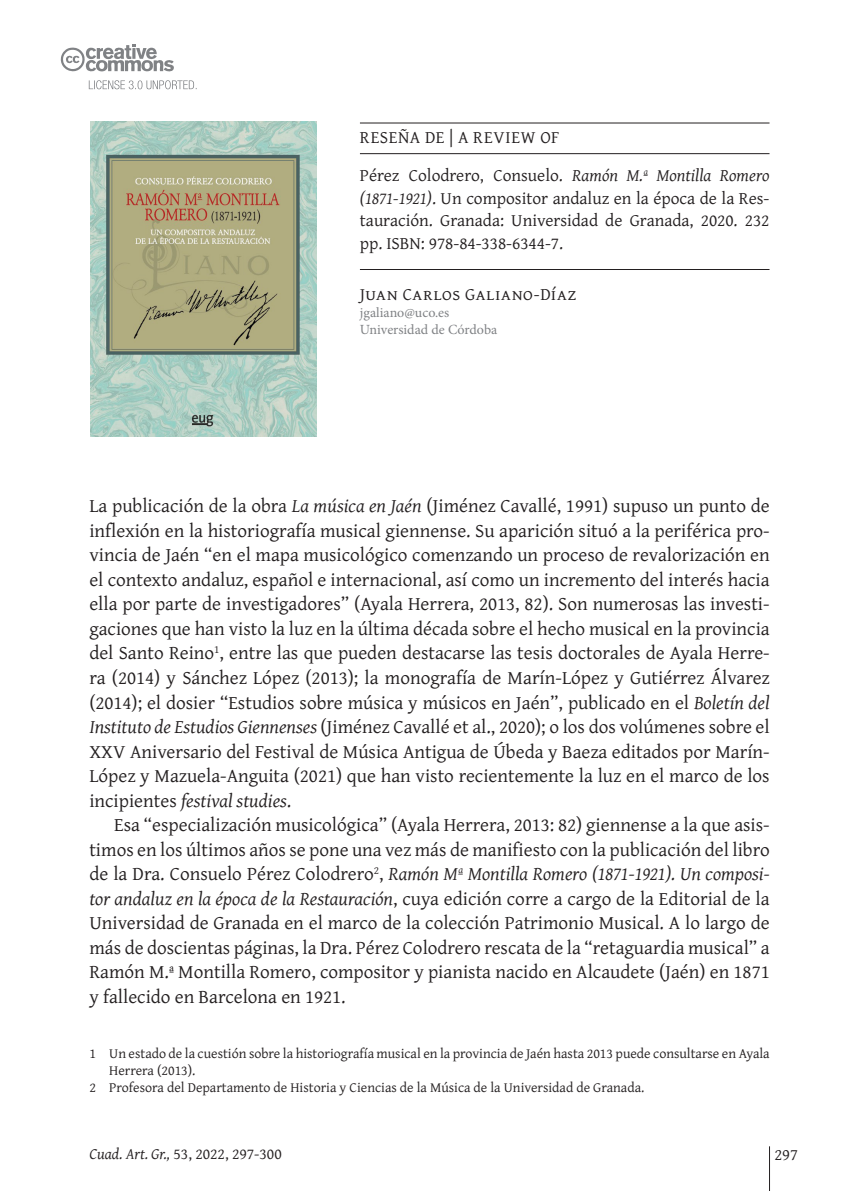
<style>
.page{position:relative;width:844px;height:1191px;background:#fff}
.page>*{position:absolute;margin:0;border:0;box-sizing:border-box;transform-origin:0 0}
.nosangr_caja{font:19.25px/24.5px "Gentium Plus";color:#231f20;text-align:justify}
.Cita_resena{font:17.5px/22.8px "Gentium Plus";color:#231f20;text-align:justify}
.autor{font:17.5px "Gentium Plus";letter-spacing:.05em;color:#231f20}
.howtocite{font:17.5px "Gentium Plus";letter-spacing:.035em;color:#231f20}
.t1{font:16.62px "Gentium Plus";color:#231f20}
.t2{font:15.75px "Gentium Plus";color:#231f20}
.notaspie{font:14px/16.8px "Gentium Plus";color:#231f20}
.info_autor_res{font:14px "Minion Pro";color:#808285}
.s1{font-style:italic}
</style>
<div class="page">
<hr style="left:769px;top:1146px;width:1px;height:45px;background:#231f20">
<svg style="left:89px;top:80px;width:107px;height:9px"></svg>
<svg style="left:60px;top:44px;width:114px;height:28px"></svg>
<hr style="left:360px;top:123px;width:409px;height:1px;background:#231f20">
<hr style="left:360px;top:153px;width:409px;height:1px;background:#231f20">
<hr style="left:360px;top:269px;width:409px;height:1px;background:#231f20">
<img style="left:90px;top:122px;width:226px;height:315px">
<p class="howtocite" style="left:360px;top:121px;width:201px">RESEÑA DE | A REVIEW OF</p>
<p class="Cita_resena" style="left:360px;top:162px;width:411px">Pérez Colodrero, Consuelo. <span class="s1">Ramón M.ª Montilla Romero (1871-1921)</span>. Un compositor andaluz en la época de la Res&shy;tauración. Granada: Universidad de Granada, 2020. 232 pp. ISBN: 978-84-338-6344-7.</p>
<p class="autor" style="left:360px;top:278px;width:218px">Juan Carlos Galiano-Díaz</p>
<p class="info_autor_res" style="left:360px;top:303px;width:91px">jgaliano@uco.es</p>
<p class="info_autor_res" style="left:360px;top:320px;width:139px">Universidad de Córdoba</p>
<p class="nosangr_caja" style="left:89px;top:492px;width:681px">La publicación de la obra <span class="s1">La música en Jaén</span> (Jiménez Cavallé, 1991) supuso un punto de inflexión en la historiografía musical giennense. Su aparición situó a la periférica pro&shy;vincia de Jaén “en el mapa musicológico comenzando un proceso de revalorización en el contexto andaluz, español e internacional, así como un incremento del interés hacia ella por parte de investigadores” (Ayala Herrera, 2013, 82). Son numerosas las investi&shy;gaciones que han visto la luz en la última década sobre el hecho musical en la provincia del Santo Reino<sup>1</sup>, entre las que pueden destacarse las tesis doctorales de Ayala Herre&shy;ra (2014) y Sánchez López (2013); la monografía de Marín-López y Gutiérrez Álvarez (2014); el dosier “Estudios sobre música y músicos en Jaén”, publicado en el <span class="s1">Boletín del Instituto de Estudios Giennenses</span> (Jiménez Cavallé et al., 2020); o los dos volúmenes sobre el XXV Aniversario del Festival de Música Antigua de Úbeda y Baeza editados por Marín-López y Mazuela-Anguita (2021) que han visto recientemente la luz en el marco de los incipientes <span class="s1">festival studies</span>.</p>
<p class="nosangr_caja" style="left:89px;top:811px;width:681px;text-indent:25px">Esa “especialización musicológica” (Ayala Herrera, 2013: 82) giennense a la que asis&shy;timos en los últimos años se pone una vez más de manifiesto con la publicación del libro de la Dra. Consuelo Pérez Colodrero<sup>2</sup>, <span class="s1">Ramón Mª Montilla Romero (1871-1921). Un composi&shy;tor andaluz en la época de la Restauración</span>, cuya edición corre a cargo de la Editorial de la Universidad de Granada en el marco de la colección Patrimonio Musical. A lo largo de más de doscientas páginas, la Dra. Pérez Colodrero rescata de la “retaguardia musical” a Ramón M.ª Montilla Romero, compositor y pianista nacido en Alcaudete (Jaén) en 1871 y fallecido en Barcelona en 1921.</p>
<p class="notaspie" style="left:109px;top:1044px;width:661px;text-indent:-20px">1 Un estado de la cuestión sobre la historiografía musical en la provincia de Jaén hasta 2013 puede consultarse en Ayala<br>Herrera (2013).</p>
<p class="notaspie" style="left:89px;top:1077px;width:556px">2 Profesora del Departamento de Historia y Ciencias de la Música de la Universidad de Granada.</p>
<p class="t2" style="left:89px;top:1138px;width:194px"><span class="s1">Cuad. Art. Gr.,</span> 53, 2022, 297-300</p>
<p class="t1" style="left:774px;top:1138px;width:25px">297</p>
</div>
